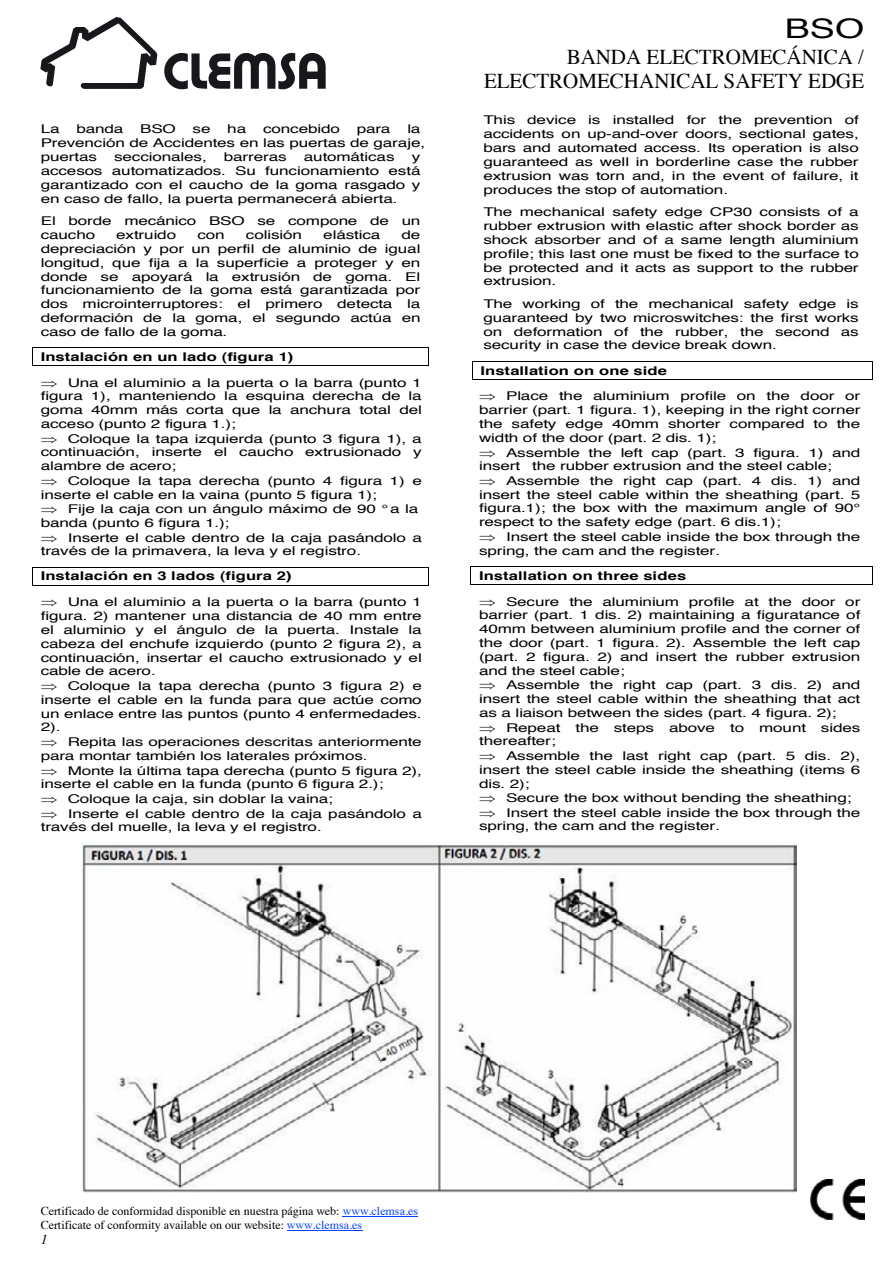
<style>
.page{position:relative;width:893px;height:1263px;background:#fff}
.page>*{position:absolute;margin:0;border:0;box-sizing:border-box;transform-origin:0 0}
.t1{font:27px "Helvetica";color:#000;scale:1.39 1}
.t2{font:21px/24.2px "Times";letter-spacing:-.005em;color:#000;text-align:right}
.t3{font:italic 13.5px "Times";color:#000}
.t4{font:12px/14.1px "Helvetica";letter-spacing:-.01em;color:#000;scale:1.42 1}
.t5{font:12px/13.8px "Times";color:#000}
.s1{font-weight:700}
.s2{color:#0041ff}
</style>
<div class="page">
<hr style="left:343px;top:1217px;width:75px;height:1px;background:#0041ff">
<hr style="left:287px;top:1230px;width:75px;height:1px;background:#0041ff">
<img style="left:810px;top:1179px;width:54px;height:41px">
<img style="left:81px;top:842px;width:716px;height:350px">
<hr style="left:33px;top:347px;width:395px;height:1px;background:#000">
<hr style="left:33px;top:365px;width:395px;height:1px;background:#000">
<svg style="left:32px;top:347px;width:1px;height:19px"></svg>
<svg style="left:428px;top:347px;width:1px;height:19px"></svg>
<hr style="left:33px;top:567px;width:395px;height:1px;background:#000">
<hr style="left:33px;top:585px;width:395px;height:1px;background:#000">
<svg style="left:32px;top:567px;width:1px;height:19px"></svg>
<svg style="left:428px;top:567px;width:1px;height:19px"></svg>
<hr style="left:472px;top:361px;width:400px;height:1px;background:#000">
<hr style="left:472px;top:379px;width:400px;height:1px;background:#000">
<svg style="left:472px;top:362px;width:1px;height:17px"></svg>
<svg style="left:872px;top:361px;width:1px;height:19px"></svg>
<hr style="left:471px;top:566px;width:401px;height:1px;background:#000">
<hr style="left:471px;top:584px;width:401px;height:1px;background:#000">
<svg style="left:470px;top:566px;width:1px;height:19px"></svg>
<svg style="left:872px;top:566px;width:1px;height:19px"></svg>
<svg style="left:40px;top:17px;width:117px;height:72px"></svg>
<svg style="left:164px;top:53px;width:162px;height:36px"></svg>
<p class="t4" style="left:41px;top:123px;width:15px">La</p>
<p class="t4" style="left:76px;top:123px;width:35px">banda</p>
<p class="t4" style="left:140px;top:123px;width:27px">BSO</p>
<p class="t4" style="left:193px;top:123px;width:14px">se</p>
<p class="t4" style="left:227px;top:123px;width:15px">ha</p>
<p class="t4" style="left:263px;top:123px;width:56px">concebido</p>
<p class="t4" style="left:357px;top:123px;width:25px">para</p>
<p class="t4" style="left:41px;top:123px;width:272px;text-indent:367px">la<br>Prevención de Accidentes en las puertas de garaje, puertas</p>
<p class="t4" style="left:114px;top:150px;width:67px">seccionales,</p>
<p class="t4" style="left:224px;top:150px;width:46px">barreras</p>
<p class="t4" style="left:304px;top:150px;width:65px">automáticas</p>
<p class="t4" style="left:41px;top:150px;width:269px;text-align:justify;text-indent:371px">y accesos automatizados. Su funcionamiento está garantizado con el caucho de la goma rasgado y en caso de fallo, la puerta permanecerá abierta.</p>
<p class="t4" style="left:41px;top:215px;width:269px">El borde mecánico BSO se compone de un caucho</p>
<p class="t4" style="left:116px;top:228px;width:44px">extruido</p>
<p class="t4" style="left:197px;top:228px;width:21px">con</p>
<p class="t4" style="left:246px;top:228px;width:41px">colisión</p>
<p class="t4" style="left:323px;top:228px;width:42px">elástica</p>
<p class="t4" style="left:41px;top:228px;width:269px;text-align:justify;text-indent:361px">de depreciación y por un perfil de aluminio de igual longitud, que fija a la superficie a proteger y en donde se apoyará la extrusión de goma. El funcionamiento de la goma está garantizada por dos microinterruptores: el primero detecta la deformación de la goma, el segundo actúa en caso de fallo de la goma.</p>
<p class="t4" style="left:41px;top:344px;width:270px;line-height:26.1px"><span class="s1">Instalación en un lado (figura 1)<br></span>⇒ Una el aluminio a la puerta o la barra (punto 1</p>
<p class="t4" style="left:41px;top:390px;width:270px">figura 1), manteniendo la esquina derecha de la goma 40mm más corta que la anchura total del acceso (punto 2 figura 1.);<br>⇒ Coloque la tapa izquierda (punto 3 figura 1), a continuación, inserte el caucho extrusionado y alambre de acero;<br>⇒ Coloque la tapa derecha (punto 4 figura 1) e inserte el cable en la vaina (punto 5 figura 1);<br>⇒ Fije la caja con un ángulo máximo de 90 ° a la banda (punto 6 figura 1.);<br>⇒ Inserte el cable dentro de la caja pasándolo a través de la primavera, la leva y el registro.</p>
<p class="t4" style="left:41px;top:564px;width:270px;line-height:26px"><span class="s1">Instalación en 3 lados (figura 2)<br></span>⇒ Una el aluminio a la puerta o la barra (punto 1</p>
<p class="t4" style="left:41px;top:609px;width:270px">figura. 2) mantener una distancia de 40 mm entre el aluminio y el ángulo de la puerta. Instale la cabeza del enchufe izquierdo (punto 2 figura 2), a continuación, insertar el caucho extrusionado y el cable de acero.<br>⇒ Coloque la tapa derecha (punto 3 figura 2) e inserte el cable en la funda para que actúe como un enlace entre las puntos (punto 4 enfermedades.<br>2).<br>⇒ Repita las operaciones descritas anteriormente para montar también los laterales próximos.<br>⇒ Monte la última tapa derecha (punto 5 figura 2), inserte el cable en la funda (punto 6 figura 2.);<br>⇒ Coloque la caja, sin doblar la vaina;<br>⇒ Inserte el cable dentro de la caja pasándolo a través del muelle, la leva y el registro.</p>
<h1 class="t1" style="left:785px;top:8px;width:59px">BSO</h1>
<h2 class="t2" style="left:484px;top:43px;width:382px">BANDA ELECTROMECÁNICA /<br>ELECTROMECHANICAL SAFETY EDGE</h2>
<p class="t4" style="left:483px;top:114px;width:266px;text-align:justify">This device is installed for the prevention of accidents on up-and-over doors, sectional gates, bars and automated access. Its operation is also guaranteed as well in borderline case the rubber extrusion was torn and, in the event of failure, it produces the stop of automation.</p>
<p class="t4" style="left:483px;top:206px;width:266px;text-align:justify">The mechanical safety edge CP30 consists of a rubber extrusion with elastic after shock border as shock absorber and of a same length aluminium profile; this last one must be fixed to the surface to be protected and it acts as support to the rubber extrusion.</p>
<p class="t4" style="left:483px;top:297px;width:266px;text-align:justify">The working of the mechanical safety edge is guaranteed by two microswitches: the first works on deformation of the rubber, the second as security in case the device break down.</p>
<p class="t4" style="left:479px;top:358px;width:270px;line-height:26px"><span class="s1">Installation on one side<br></span>⇒ Place the aluminium profile on the door or</p>
<p class="t4" style="left:479px;top:403px;width:270px">barrier (part. 1 figura. 1), keeping in the right corner the safety edge 40mm shorter compared to the width of the door (part. 2 dis. 1);<br>⇒ Assemble the left cap (part. 3 figura. 1) and insert the rubber extrusion and the steel cable;<br>⇒ Assemble the right cap (part. 4 dis. 1) and insert the steel cable within the sheathing (part. 5 figura.1); the box with the maximum angle of 90° respect to the safety edge (part. 6 dis.1);<br>⇒ Insert the steel cable inside the box through the spring, the cam and the register.</p>
<p class="t4" style="left:479px;top:563px;width:270px;line-height:26.1px"><span class="s1">Installation on three sides<br></span>⇒ Secure the aluminium profile at the door or</p>
<p class="t4" style="left:479px;top:608px;width:270px">barrier (part. 1 dis. 2) maintaining a figuratance of 40mm between aluminium profile and the corner of the door (part. 1 figura. 2). Assemble the left cap (part. 2 figura. 2) and insert the rubber extrusion and the steel cable;<br>⇒ Assemble the right cap (part. 3 dis. 2) and insert the steel cable within the sheathing that act as a liaison between the sides (part. 4 figura. 2);<br>⇒ Repeat the steps above</p>
<p class="t4" style="left:730px;top:721px;width:93px">to mount sides</p>
<p class="t4" style="left:479px;top:734px;width:270px">thereafter;<br>⇒ Assemble the last right cap (part. 5 dis. 2), insert the steel cable inside the sheathing (items 6 dis. 2);<br>⇒ Secure the box without bending the sheathing; ⇒ Insert the steel cable inside the box through the spring, the cam and the register.</p>
<p class="t5" style="left:41px;top:1203px;width:379px">Certificado de conformidad disponible en nuestra página web: <span class="s2">www.clemsa.es<br></span>Certificate of conformity available on our website: <span class="s2">www.clemsa.es</span></p>
<p class="t3" style="left:41px;top:1228px;width:8px">1</p>
</div>
